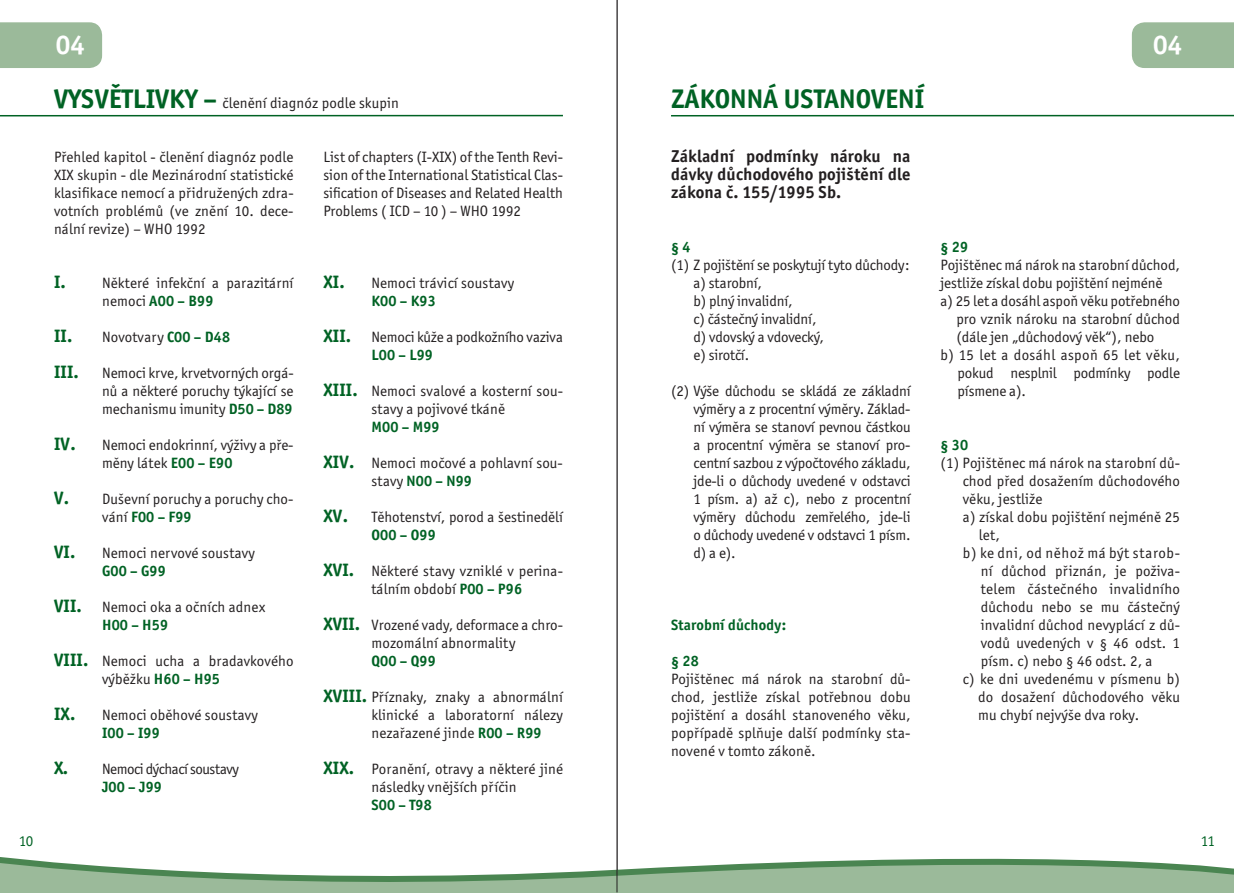
<style>
.page{position:relative;width:1234px;height:893px;background:#fff}
.page>*{position:absolute;margin:0;border:0;box-sizing:border-box;transform-origin:0 0}
.t1{font:700 27px "Officina San Itc TCE";color:#006224}
.t2{font:700 27px "Officina San Itc TCE";color:#fff}
.t3{font:700 18px "Officina San Itc TCE";letter-spacing:.01em;color:#006224}
.t4{font:700 17.25px/18px "Officina San Itc TCE";letter-spacing:.01em;color:#231f20;text-align:justify}
.t5{font:15px/18px "Officina San Itc TCE Boo";letter-spacing:.01em;color:#231f20;text-align:justify}
.t6{font:15px/18px "Officina San Itc TCE Boo";letter-spacing:-.01em;color:#231f20}
.t7{font:700 15px "Officina San Itc TCE";letter-spacing:.01em;color:#006224}
.t8{font:15px "Officina San Itc TCE Boo";letter-spacing:.03em;color:#231f20}
.t9{font:15px "Officina San Itc TCE Boo";letter-spacing:.04em;color:#231f20}
.t10{font:15px "Officina San Itc TCE Boo";letter-spacing:-.03em;color:#231f20}
.t11{font:15px "Officina San Itc TCE Boo";color:#006224}
.s1{font-family:"Officina San Itc TCE";font-weight:700;font-size:27px;color:#006224}
.s2{font-family:"Officina San Itc TCE";font-weight:700;font-size:18px;color:#006224}
.s3{font-family:"Officina San Itc TCE Boo";font-weight:400;color:#231f20}
.s4{font-family:"Officina San Itc TCE";font-weight:700;color:#006224}
</style>
<div class="page">
<div style="left:0;top:22px;width:102px;height:46px;background:#9bba9a"></div>
<hr style="left:616px;top:0;width:1px;height:892px;background:#231f20">
<div style="left:1131px;top:22px;width:102px;height:46px;background:#9bba9a"></div>
<svg style="left:0;top:848px;width:1233px;height:45px"></svg>
<hr style="left:617px;top:0;width:1px;height:892px;background:#231f20">
<hr style="left:0;top:115px;width:563px;height:1px;background:#006224">
<hr style="left:671px;top:115px;width:562px;height:1px;background:#006224">
<h1 class="t2" style="left:56px;top:34px;width:31px">04</h1>
<h1 class="t2" style="left:1152px;top:34px;width:31px">04</h1>
<p class="t5" style="left:54px;top:95px;width:346px"><span class="s1">VYSVĚTLIVKY –</span> členění diagnóz podle skupin</p>
<p class="t5" style="left:54px;top:149px;width:241px">Přehled kapitol - členění diagnóz podle XIX skupin - dle Mezinárodní statistické klasifikace nemocí a přidružených zdra&shy;votních problémů (ve znění 10. dece&shy;nální revize) – WHO 1992</p>
<p class="t5" style="left:323px;top:149px;width:241px">List of chapters (I-XIX) of the Tenth Revi&shy;sion of the International Statistical Clas&shy;sification of Diseases and Related Health Problems ( ICD – 10 ) – WHO 1992</p>
<h1 class="t1" style="left:671px;top:88px;width:254px">ZÁKONNÁ USTANOVENÍ</h1>
<p class="t4" style="left:671px;top:149px;width:241px">Základní podmínky nároku na dávky důchodového pojištění dle zákona č. 155/1995 Sb.</p>
<p class="t7" style="left:671px;top:241px;width:21px">§ 4</p>
<p class="t6" style="left:693px;top:257px;width:217px;text-indent:-23px">(1) Z pojištění se poskytují tyto důchody: a) starobní,<br>b) plný invalidní,<br>c) částečný invalidní,<br>d) vdovský a vdovecký,<br>e) sirotčí.</p>
<p class="t5" style="left:693px;top:383px;width:218px;text-indent:-23px">(2) Výše důchodu se skládá ze základní výměry a z procentní výměry. Základ&shy;ní výměra se stanoví pevnou částkou a procentní výměra se stanoví pro&shy;centní sazbou z výpočtového základu, jde-li o důchody uvedené v odstavci 1 písm. a) až c), nebo z procentní výměry důchodu zemřelého, jde-li o důchody uvedené v odstavci 1 písm. d) a e).</p>
<p class="t7" style="left:940px;top:241px;width:29px">§ 29</p>
<p class="t5" style="left:940px;top:257px;width:241px">Pojištěnec má nárok na starobní důchod,</p>
<p class="t5" style="left:940px;top:275px;width:224px">jestliže získal dobu pojištění nejméně</p>
<p class="t5" style="left:940px;top:293px;width:241px">a) 25 let a dosáhl aspoň věku potřebného</p>
<p class="t5" style="left:956px;top:311px;width:225px">pro vznik nároku na starobní důchod</p>
<p class="t5" style="left:956px;top:329px;width:199px">(dále jen „důchodový věk“), nebo</p>
<p class="t8" style="left:940px;top:349px;width:241px">b) 15 let a dosáhl aspoň 65 let věku,</p>
<p class="t6" style="left:957px;top:365px;width:224px">pokud nesplnil podmínky podle</p>
<p class="t6" style="left:957px;top:383px;width:70px">písmene a).</p>
<p class="t5" style="left:323px;top:275px;width:192px"><span class="s2">XI.</span> Nemoci trávicí soustavy</p>
<p class="t7" style="left:371px;top:295px;width:66px">K00 – K93</p>
<p class="t6" style="left:323px;top:329px;width:241px"><span class="s2">XII.</span> Nemoci kůže a podkožního vaziva</p>
<p class="t7" style="left:371px;top:349px;width:63px">L00 – L99</p>
<p class="t5" style="left:371px;top:383px;width:193px;text-indent:-48px"><span class="s2">XIII.</span> Nemoci svalové a kosterní sou&shy;stavy a pojivové tkáně</p>
<p class="t7" style="left:371px;top:421px;width:70px">M00 – M99</p>
<p class="t5" style="left:323px;top:455px;width:241px"><span class="s2">XIV.</span> Nemoci močové a pohlavní sou-</p>
<p class="t7" style="left:371px;top:475px;width:102px"><span class="s3">stavy</span> N00 – N99</p>
<p class="t5" style="left:323px;top:509px;width:241px"><span class="s2">XV.</span> Těhotenství, porod a šestinedělí</p>
<p class="t7" style="left:371px;top:529px;width:66px">O00 – O99</p>
<p class="t5" style="left:323px;top:563px;width:241px;text-align:center"><span class="s2">XVI.</span> Některé stavy vzniklé v perina&shy;tálním období <span class="s4">P00 – P96</span></p>
<p class="t5" style="left:323px;top:617px;width:241px;text-align:center"><span class="s2">XVII.</span> Vrozené vady, deformace a chro&shy;mozomální abnormality</p>
<p class="t7" style="left:371px;top:655px;width:66px">Q00 – Q99</p>
<p class="t5" style="left:371px;top:689px;width:193px;text-indent:-48px"><span class="s2">XVIII.</span> Příznaky, znaky a abnormální klinické a laboratorní nálezy nezařazené jinde <span class="s4">R00 – R99</span></p>
<p class="t5" style="left:323px;top:761px;width:241px;text-align:center"><span class="s2">XIX.</span> Poranění, otravy a některé jiné následky vnějších příčin</p>
<p class="t7" style="left:371px;top:799px;width:62px">S00 – T98</p>
<p class="t3" style="left:54px;top:275px;width:13px">I.</p>
<p class="t5" style="left:102px;top:275px;width:193px">Některé infekční a parazitární</p>
<p class="t7" style="left:102px;top:295px;width:113px"><span class="s3">nemoci</span> A00 – B99</p>
<p class="t5" style="left:54px;top:329px;width:177px"><span class="s2">II.</span> Novotvary <span class="s4">C00 – D48</span></p>
<p class="t3" style="left:54px;top:365px;width:26px">III.</p>
<p class="t5" style="left:102px;top:365px;width:193px">Nemoci krve, krvetvorných orgá&shy;nů a některé poruchy týkající se mechanismu imunity <span class="s4">D50 – D89</span></p>
<p class="t5" style="left:102px;top:437px;width:193px;text-indent:-48px"><span class="s2">IV.</span> Nemoci endokrinní, výživy a pře&shy;měny látek <span class="s4">E00 – E90</span></p>
<p class="t5" style="left:54px;top:491px;width:241px"><span class="s2">V.</span> Duševní poruchy a poruchy cho-</p>
<p class="t7" style="left:102px;top:511px;width:91px"><span class="s3">vání</span> F00 – F99</p>
<p class="t5" style="left:54px;top:545px;width:202px"><span class="s2">VI.</span> Nemoci nervové soustavy</p>
<p class="t7" style="left:102px;top:565px;width:65px">G00 – G99</p>
<p class="t3" style="left:54px;top:599px;width:29px">VII.</p>
<p class="t5" style="left:102px;top:599px;width:165px">Nemoci oka a očních adnex</p>
<p class="t7" style="left:102px;top:619px;width:67px">H00 – H59</p>
<p class="t5" style="left:102px;top:653px;width:193px;text-indent:-48px"><span class="s2">VIII.</span> Nemoci ucha a bradavkového výběžku <span class="s4">H60 – H95</span></p>
<p class="t5" style="left:54px;top:707px;width:205px"><span class="s2">IX.</span> Nemoci oběhové soustavy</p>
<p class="t7" style="left:102px;top:727px;width:59px">I00 – I99</p>
<p class="t10" style="left:54px;top:763px;width:186px"><span class="s2">X.</span> Nemoci dýchací soustavy</p>
<p class="t7" style="left:102px;top:781px;width:61px">J00 – J99</p>
<p class="t7" style="left:940px;top:439px;width:29px">§ 30</p>
<p class="t5" style="left:940px;top:455px;width:241px">(1) Pojištěnec má nárok na starobní dů-</p>
<p class="t5" style="left:962px;top:473px;width:219px">chod před dosažením důchodového</p>
<p class="t5" style="left:962px;top:491px;width:81px">věku, jestliže</p>
<p class="t5" style="left:962px;top:509px;width:218px">a) získal dobu pojištění nejméně 25</p>
<p class="t5" style="left:978px;top:527px;width:22px">let,</p>
<p class="t9" style="left:962px;top:547px;width:218px">b) ke dni, od něhož má být starob-</p>
<p class="t5" style="left:980px;top:563px;width:200px">ní důchod přiznán, je poživa-</p>
<p class="t5" style="left:980px;top:581px;width:200px">telem částečného invalidního</p>
<p class="t5" style="left:980px;top:599px;width:200px">důchodu nebo se mu částečný</p>
<p class="t5" style="left:980px;top:617px;width:200px">invalidní důchod nevyplácí z dů-</p>
<p class="t5" style="left:980px;top:635px;width:200px">vodů uvedených v § 46 odst. 1</p>
<p class="t5" style="left:980px;top:653px;width:173px">písm. c) nebo § 46 odst. 2, a</p>
<p class="t5" style="left:962px;top:671px;width:218px">c) ke dni uvedenému v písmenu b)</p>
<p class="t5" style="left:977px;top:689px;width:203px">do dosažení důchodového věku</p>
<p class="t5" style="left:977px;top:707px;width:162px">mu chybí nejvýše dva roky.</p>
<p class="t7" style="left:671px;top:619px;width:117px">Starobní důchody:</p>
<p class="t7" style="left:671px;top:655px;width:29px">§ 28</p>
<p class="t5" style="left:671px;top:671px;width:241px">Pojištěnec má nárok na starobní dů&shy;chod, jestliže získal potřebnou dobu pojištění a dosáhl stanoveného věku, popřípadě splňuje další podmínky sta&shy;novené v tomto zákoně.</p>
<p class="t11" style="left:19px;top:835px;width:16px">10</p>
<p class="t11" style="left:1200px;top:835px;width:16px">11</p>
</div>
